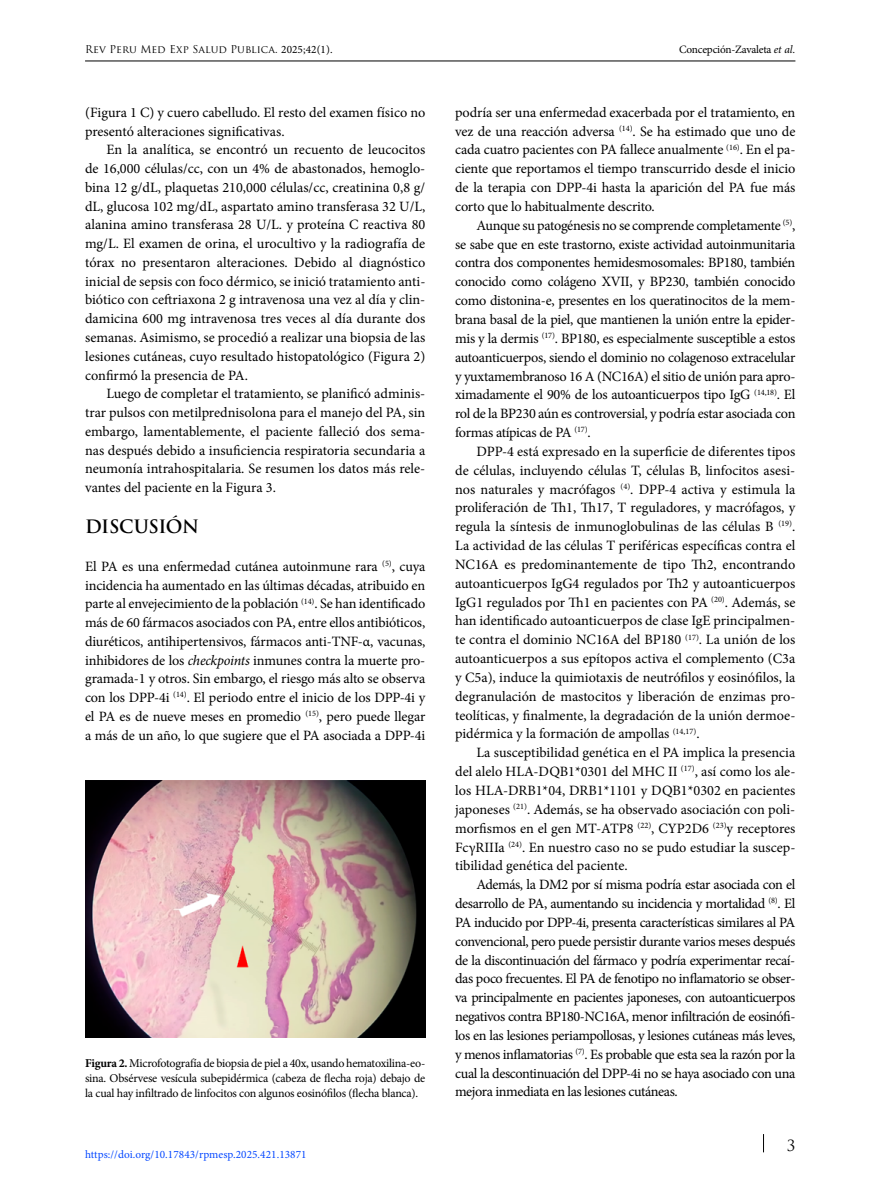
<style>
.page{position:relative;width:872px;height:1183px;background:#fff}
.page>*{position:absolute;margin:0;border:0;box-sizing:border-box;transform-origin:0 0}
.t1{font:700 18px "Trajan Pro";letter-spacing:-.03em;color:#000}
.t2{font:15px "Trajan Pro";color:#000}
.t3{font:14.25px/18.8px "Minion Pro";letter-spacing:-.005em;color:#000;text-align:justify}
.t4{font:12px/15px "Minion Pro";letter-spacing:-.02em;color:#000;text-align:justify}
.t5{font:11.25px "Minion Pro";color:#0548ff}
.t6{font:11.25px "Minion Pro";letter-spacing:-.02em;color:#000}
.t7{font:10.5px "Trajan Pro";letter-spacing:.005em;color:#000}
.s1{font-family:"Minion Pro";font-size:11.25px}
.s2{font-style:italic}
.s3{font-weight:700}
</style>
<div class="page">
<hr style="left:85px;top:61px;width:710px;height:1px;background:#000">
<svg style="left:763px;top:1134px;width:1px;height:17px"></svg>
<img style="left:85px;top:780px;width:340px;height:257px">
<p class="t7" style="left:85px;top:43px;width:249px">Rev Peru Med Exp Salud Publica. <span class="s1">2025;42(1).</span></p>
<p class="t6" style="left:679px;top:42px;width:118px">Concepción-Zavaleta <span class="s2">et al.</span></p>
<p class="t3" style="left:85px;top:103px;width:342px">(Figura 1 C) y cuero cabelludo. El resto del examen físico no presentó alteraciones significativas.</p>
<p class="t3" style="left:85px;top:140px;width:342px;text-indent:21px">En la analítica, se encontró un recuento de leucocitos de 16,000 células/cc, con un 4% de abastonados, hemoglo&shy;bina 12 g/dL, plaquetas 210,000 células/cc, creatinina 0,8 g/ dL, glucosa 102 mg/dL, aspartato amino transferasa 32 U/L, alanina amino transferasa 28 U/L. y proteína C reactiva 80 mg/L. El examen de orina, el urocultivo y la radiografía de tórax no presentaron alteraciones. Debido al diagnóstico inicial de sepsis con foco dérmico, se inició tratamiento anti&shy;biótico con ceftriaxona 2 g intravenosa una vez al día y clin&shy;damicina 600 mg intravenosa tres veces al día durante dos semanas. Asimismo, se procedió a realizar una biopsia de las lesiones cutáneas, cuyo resultado histopatológico (Figura 2) confirmó la presencia de PA.</p>
<p class="t3" style="left:85px;top:384px;width:342px;text-indent:21px">Luego de completar el tratamiento, se planificó adminis&shy;trar pulsos con metilprednisolona para el manejo del PA, sin embargo, lamentablemente, el paciente falleció dos sema&shy;nas después debido a insuficiencia respiratoria secundaria a neumonía intrahospitalaria. Se resumen los datos más rele&shy;vantes del paciente en la Figura 3.</p>
<p class="t1" style="left:85px;top:514px;width:116px">DISCUSIÓN</p>
<p class="t3" style="left:85px;top:557px;width:342px">El PA es una enfermedad cutánea autoinmune rara <sup>(5)</sup>, cuya incidencia ha aumentado en las últimas décadas, atribuido en parte al envejecimiento de la población <sup>(14)</sup>. Se han identificado más de 60 fármacos asociados con PA, entre ellos antibióticos, diuréticos, antihipertensivos, fármacos anti-TNF-α, vacunas, inhibidores de los <span class="s2">checkpoints</span> inmunes contra la muerte pro&shy;gramada-1 y otros. Sin embargo, el riesgo más alto se observa con los DPP-4i <sup>(14)</sup>. El periodo entre el inicio de los DPP-4i y el PA es de nueve meses en promedio <sup>(15)</sup>, pero puede llegar a más de un año, lo que sugiere que el PA asociada a DPP-4i</p>
<p class="t4" style="left:85px;top:1055px;width:342px"><span class="s3">Figura 2.</span> Microfotografía de biopsia de piel a 40x, usando hematoxilina-eo&shy;sina. Obsérvese vesícula subepidérmica (cabeza de flecha roja) debajo de la cual hay infiltrado de linfocitos con algunos eosinófilos (flecha blanca).</p>
<p class="t5" style="left:85px;top:1146px;width:223px">https://doi.org/10.17843/rpmesp.2025.421.13871</p>
<p class="t3" style="left:455px;top:103px;width:342px">podría ser una enfermedad exacerbada por el tratamiento, en vez de una reacción adversa <sup>(14)</sup>. Se ha estimado que uno de cada cuatro pacientes con PA fallece anualmente <sup>(16)</sup>. En el pa&shy;ciente que reportamos el tiempo transcurrido desde el inicio de la terapia con DPP-4i hasta la aparición del PA fue más corto que lo habitualmente descrito.</p>
<p class="t3" style="left:455px;top:216px;width:342px;text-indent:21px">Aunque su patogénesis no se comprende completamente <sup>(5)</sup>, se sabe que en este trastorno, existe actividad autoinmunitaria contra dos componentes hemidesmosomales: BP180, también conocido como colágeno XVII, y BP230, también conocido como distonina-e, presentes en los queratinocitos de la mem&shy;brana basal de la piel, que mantienen la unión entre la epider&shy;mis y la dermis <sup>(17)</sup>. BP180, es especialmente susceptible a estos autoanticuerpos, siendo el dominio no colagenoso extracelular y yuxtamembranoso 16 A (NC16A) el sitio de unión para apro&shy;ximadamente el 90% de los autoanticuerpos tipo IgG <sup>(14,18)</sup>. El rol de la BP230 aún es controversial, y podría estar asociada con formas atípicas de PA <sup>(17)</sup>.</p>
<p class="t3" style="left:455px;top:442px;width:342px;text-indent:21px">DPP-4 está expresado en la superficie de diferentes tipos de células, incluyendo células T, células B, linfocitos asesi&shy;nos naturales y macrófagos <sup>(4)</sup>. DPP-4 activa y estimula la proliferación de Th1, Th17, T reguladores, y macrófagos, y regula la síntesis de inmunoglobulinas de las células B <sup>(19)</sup>.<br>La actividad de las células T periféricas específicas contra el NC16A es predominantemente de tipo Th2, encontrando autoanticuerpos IgG4 regulados por Th2 y autoanticuerpos IgG1 regulados por Th1 en pacientes con PA <sup>(20)</sup>. Además, se han identificado autoanticuerpos de clase IgE principalmen&shy;te contra el dominio NC16A del BP180 <sup>(17)</sup>. La unión de los autoanticuerpos a sus epítopos activa el complemento (C3a y C5a), induce la quimiotaxis de neutrófilos y eosinófilos, la degranulación de mastocitos y liberación de enzimas pro&shy;teolíticas, y finalmente, la degradación de la unión dermoe&shy;pidérmica y la formación de ampollas <sup>(14,17)</sup>.</p>
<p class="t3" style="left:455px;top:743px;width:342px;text-indent:21px">La susceptibilidad genética en el PA implica la presencia del alelo HLA-DQB1*0301 del MHC II <sup>(17)</sup>, así como los ale&shy;los HLA-DRB1*04, DRB1*1101 y DQB1*0302 en pacientes japoneses <sup>(21)</sup>. Además, se ha observado asociación con poli&shy;morfismos en el gen MT-ATP8 <sup>(22)</sup>, CYP2D6 <sup>(23)</sup>y receptores FcγRIIIa <sup>(24)</sup>. En nuestro caso no se pudo estudiar la suscep&shy;tibilidad genética del paciente.</p>
<p class="t3" style="left:455px;top:875px;width:342px;text-indent:21px">Además, la DM2 por sí misma podría estar asociada con el desarrollo de PA, aumentando su incidencia y mortalidad <sup>(8)</sup>. El PA inducido por DPP-4i, presenta características similares al PA convencional, pero puede persistir durante varios meses después de la discontinuación del fármaco y podría experimentar recaí&shy;das poco frecuentes. El PA de fenotipo no inflamatorio se obser&shy;va principalmente en pacientes japoneses, con autoanticuerpos negativos contra BP180-NC16A, menor infiltración de eosinófi&shy;los en las lesiones periampollosas, y lesiones cutáneas más leves, y menos inflamatorias <sup>(7)</sup>. Es probable que esta sea la razón por la cual la descontinuación del DPP-4i no se haya asociado con una mejora inmediata en las lesiones cutáneas.</p>
<p class="t2" style="left:787px;top:1135px;width:10px">3</p>
</div>
